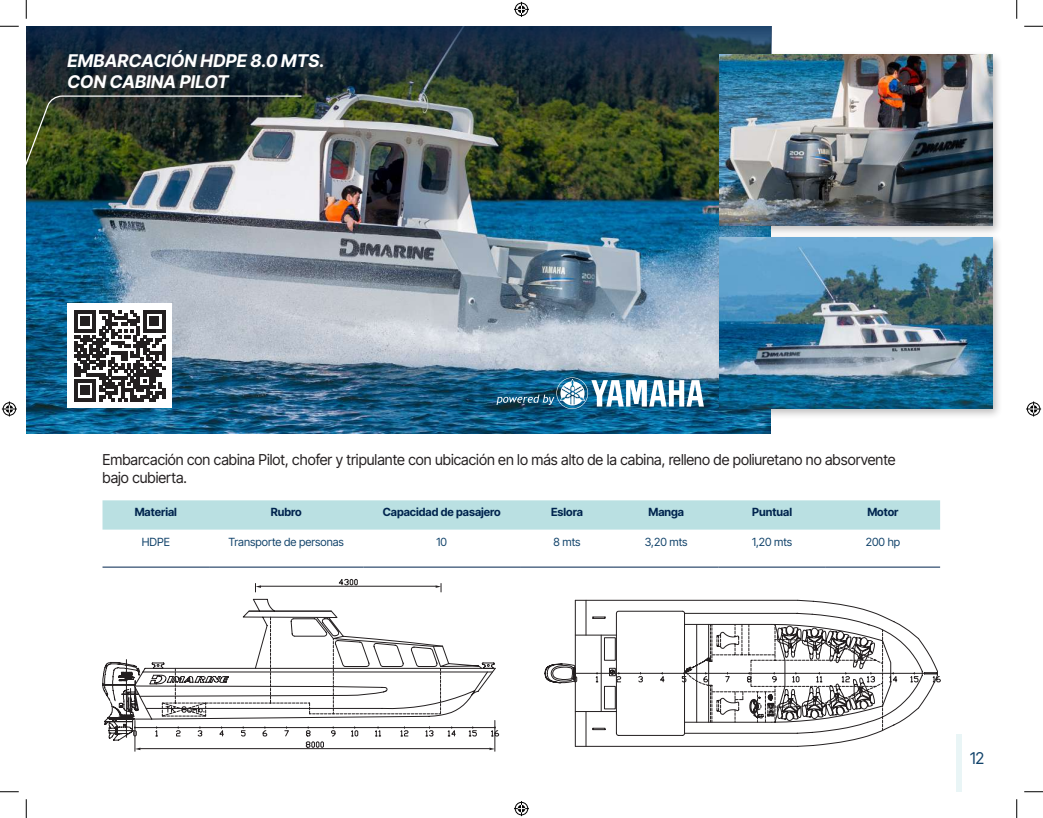
<style>
.page{position:relative;width:1043px;height:818px;background:#fff}
.page>*{position:absolute;margin:0;border:0;box-sizing:border-box;transform-origin:0 0}
.t1{font:italic 700 17.5px/21px "Inter Tight";letter-spacing:.015em;color:#fff}
.t2{font:16.25px "Inter Tight";color:#10426a}
.t3{font:15px/18px "Inter Tight";color:#231f20}
.t4{font:700 11.25px "Inter Tight";color:#00244e}
.t5{font:11.25px "Inter Tight";color:#10426a}
</style>
<div class="page">
<div style="left:956px;top:734px;width:6px;height:57px;background:#e9f5f6"></div>
<img style="left:26px;top:218px;width:744px;height:216px">
<img style="left:26px;top:26px;width:746px;height:192px">
<img style="left:496px;top:377px;width:208px;height:32px">
<div style="left:102px;top:500px;width:838px;height:29px;background:#bae0e2"></div>
<hr style="left:102px;top:566px;width:107px;height:1px;background:#00244e">
<hr style="left:209px;top:566px;width:154px;height:1px;background:#00244e">
<hr style="left:363px;top:566px;width:157px;height:1px;background:#00244e">
<hr style="left:520px;top:566px;width:94px;height:1px;background:#00244e">
<hr style="left:614px;top:566px;width:104px;height:1px;background:#00244e">
<hr style="left:718px;top:566px;width:107px;height:1px;background:#00244e">
<hr style="left:825px;top:566px;width:115px;height:1px;background:#00244e">
<div style="left:715px;top:51px;width:288px;height:186px;background:#231f20;opacity:.3"></div>
<img style="left:719px;top:55px;width:273px;height:170px">
<div style="left:715px;top:233px;width:288px;height:186px;background:#231f20;opacity:.3"></div>
<img style="left:719px;top:237px;width:273px;height:171px">
<div style="left:67px;top:303px;width:105px;height:105px;background:#fff"></div>
<svg style="left:74px;top:310px;width:91px;height:91px"></svg>
<hr style="left:494px;top:720px;width:1px;height:31px;background:#231f20">
<hr style="left:135px;top:720px;width:1px;height:31px;background:#231f20">
<svg style="left:102px;top:598px;width:397px;height:152px"></svg>
<hr style="left:121px;top:718px;width:31px;height:1px;background:#231f20">
<hr style="left:261px;top:586px;width:174px;height:1px;background:#231f20">
<svg style="left:255px;top:583px;width:6px;height:9px"></svg>
<svg style="left:435px;top:583px;width:7px;height:9px"></svg>
<svg style="left:338px;top:578px;width:20px;height:8px"></svg>
<svg style="left:544px;top:599px;width:396px;height:148px"></svg>
<img style="left:26px;top:95px;width:277px;height:90px">
<svg style="left:0;top:25px;width:19px;height:2px"></svg>
<svg style="left:1024px;top:25px;width:18px;height:2px"></svg>
<svg style="left:0;top:791px;width:19px;height:1px"></svg>
<svg style="left:1024px;top:791px;width:18px;height:1px"></svg>
<svg style="left:25px;top:0;width:2px;height:19px"></svg>
<svg style="left:25px;top:799px;width:2px;height:19px"></svg>
<svg style="left:1016px;top:0;width:1px;height:19px"></svg>
<svg style="left:1016px;top:799px;width:1px;height:19px"></svg>
<svg style="left:514px;top:2px;width:15px;height:15px"></svg>
<svg style="left:514px;top:801px;width:15px;height:15px"></svg>
<svg style="left:2px;top:401px;width:15px;height:15px"></svg>
<svg style="left:1026px;top:401px;width:15px;height:15px"></svg>
<p class="t1" style="left:67px;top:50px;width:259px">EMBARCACIÓN HDPE 8.0 MTS.<br>CON CABINA PILOT</p>
<p class="t3" style="left:102px;top:450px;width:794px">Embarcación con cabina Pilot, chofer y tripulante con ubicación en lo más alto de la cabina, relleno de poliuretano no absorvente bajo cubierta.</p>
<p class="t4" style="left:135px;top:503px;width:44px">Material</p>
<p class="t4" style="left:271px;top:503px;width:32px">Rubro</p>
<p class="t4" style="left:383px;top:503px;width:119px">Capacidad de pasajero</p>
<p class="t4" style="left:551px;top:503px;width:33px">Eslora</p>
<p class="t4" style="left:648px;top:503px;width:37px">Manga</p>
<p class="t4" style="left:752px;top:503px;width:41px">Puntual</p>
<p class="t4" style="left:867px;top:503px;width:33px">Motor</p>
<p class="t5" style="left:142px;top:533px;width:30px">HDPE</p>
<p class="t5" style="left:228px;top:533px;width:117px">Transporte de personas</p>
<p class="t5" style="left:436px;top:533px;width:12px">10</p>
<p class="t5" style="left:553px;top:533px;width:29px">8 mts</p>
<p class="t5" style="left:645px;top:533px;width:44px">3,20 mts</p>
<p class="t5" style="left:752px;top:533px;width:42px">1,20 mts</p>
<p class="t5" style="left:865px;top:533px;width:36px">200 hp</p>
<p class="t2" style="left:970px;top:746px;width:16px">12</p>
</div>
